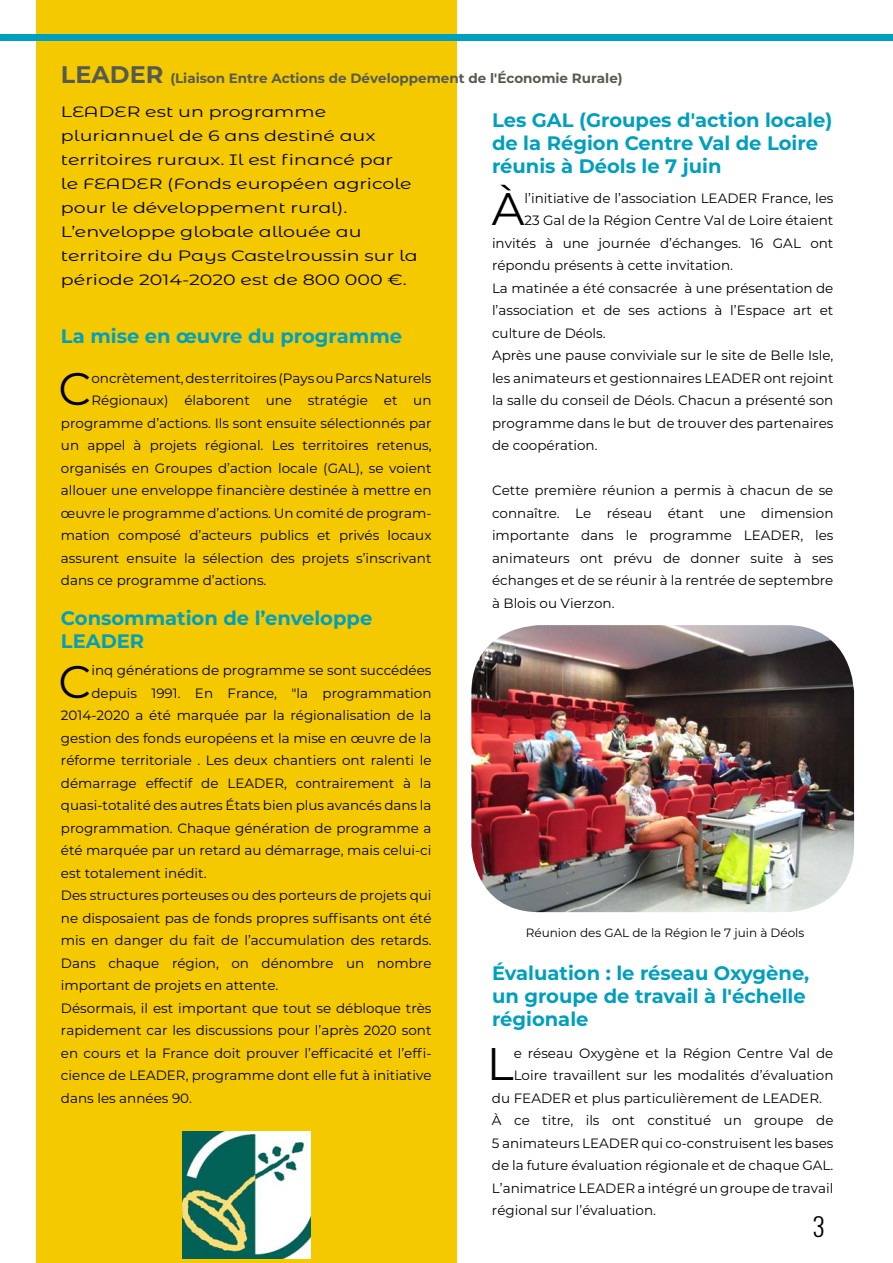
<style>
.page{position:relative;width:893px;height:1263px;background:#fff}
.page>*{position:absolute;margin:0;border:0;box-sizing:border-box;transform-origin:0 0}
.t1{font:45.6px "Montserrat";color:#000}
.t2{font:300 25.5px "Oswald";color:#000}
.t3{font:700 19.5px/23.4px "Montserrat";color:#009fbd}
.t4{font:15px/24px "Montserrat Alternates";color:#000;scale:1.27 1}
.t5{font:13.5px/22.5px "Montserrat";color:#000;text-align:justify}
.t6{font:700 13.5px "Montserrat";color:#575b4f}
.t7{font:12px "Montserrat";color:#000}
.s1{font-size:24px}
</style>
<div class="page">
<div style="left:36px;top:0;width:421px;height:1263px;background:#f5c900"></div>
<div style="left:1px;top:34px;width:892px;height:7px;background:#009fbd"></div>
<img style="left:183px;top:1131px;width:127px;height:128px">
<img style="left:471px;top:625px;width:383px;height:287px">
<p class="t6" style="left:61px;top:68px;width:563px"><span class="s1">LEADER</span> (Liaison Entre Actions de Développement de l'Économie Rurale)</p>
<p class="t4" style="left:61px;top:99px;width:282px">LEADER est un programme pluriannuel de 6 ans destiné aux territoires ruraux. Il est financé par<br>le FEADER (Fonds européen agricole pour le développement rural).<br>L’enveloppe globale allouée au territoire du Pays Castelroussin sur la période 2014-2020 est de 800 000 €.</p>
<h3 class="t3" style="left:61px;top:323px;width:343px">La mise en œuvre du programme</h3>
<h1 class="t1" style="left:59px;top:357px;width:34px">C</h1>
<p class="t5" style="left:91px;top:366px;width:342px">oncrètement, des territoires (Pays ou Parcs Naturels</p>
<h3 class="t3" style="left:492px;top:107px;width:342px">Les GAL (Groupes d'action locale) de la Région Centre Val de Loire réunis à Déols le 7 juin</h3>
<h1 class="t1" style="left:492px;top:177px;width:34px">À</h1>
<p class="t5" style="left:525px;top:186px;width:310px">l’initiative de l’association LEADER France, les</p>
<p class="t5" style="left:525px;top:208px;width:310px">23 Gal de la Région Centre Val de Loire étaient</p>
<p class="t5" style="left:492px;top:231px;width:343px">invités à une journée d’échanges. 16 GAL ont</p>
<p class="t5" style="left:492px;top:253px;width:242px">répondu présents à cette invitation.</p>
<p class="t5" style="left:492px;top:276px;width:343px">La matinée a été consacrée à une présentation de</p>
<p class="t5" style="left:492px;top:299px;width:343px">l’association et de ses actions à l’Espace art et</p>
<p class="t5" style="left:492px;top:321px;width:115px">culture de Déols.</p>
<p class="t5" style="left:492px;top:344px;width:343px">Après une pause conviviale sur le site de Belle Isle,</p>
<p class="t5" style="left:492px;top:366px;width:343px">les animateurs et gestionnaires LEADER ont rejoint</p>
<p class="t5" style="left:492px;top:389px;width:343px">la salle du conseil de Déols. Chacun a présenté son</p>
<p class="t5" style="left:492px;top:411px;width:343px">programme dans le but de trouver des partenaires</p>
<p class="t5" style="left:492px;top:434px;width:107px">de coopération.</p>
<p class="t5" style="left:492px;top:479px;width:343px">Cette première réunion a permis à chacun de se connaître. Le réseau étant une dimension importante dans le programme LEADER, les animateurs ont prévu de donner suite à ses échanges et de se réunir à la rentrée de septembre à Blois ou Vierzon.</p>
<p class="t5" style="left:91px;top:388px;width:342px">Régionaux) élaborent une stratégie et un</p>
<p class="t5" style="left:61px;top:411px;width:372px">programme d’actions. Ils sont ensuite sélectionnés par</p>
<p class="t5" style="left:61px;top:433px;width:372px">un appel à projets régional. Les territoires retenus,</p>
<p class="t5" style="left:61px;top:456px;width:372px">organisés en Groupes d’action locale (GAL), se voient</p>
<p class="t5" style="left:61px;top:479px;width:372px">allouer une enveloppe financière destinée à mettre en</p>
<p class="t5" style="left:61px;top:501px;width:372px">œuvre le programme d’actions. Un comité de program-</p>
<p class="t5" style="left:61px;top:524px;width:372px">mation composé d’acteurs publics et privés locaux</p>
<p class="t5" style="left:61px;top:546px;width:372px">assurent ensuite la sélection des projets s’inscrivant</p>
<p class="t5" style="left:61px;top:569px;width:207px">dans ce programme d’actions.</p>
<h3 class="t3" style="left:61px;top:605px;width:313px">Consommation de l’enveloppe<br>LEADER</h3>
<h1 class="t1" style="left:59px;top:650px;width:34px">C</h1>
<p class="t5" style="left:91px;top:658px;width:342px">inq générations de programme se sont succédées</p>
<p class="t5" style="left:91px;top:681px;width:342px">depuis 1991. En France, "la programmation</p>
<p class="t5" style="left:61px;top:703px;width:372px">2014-2020 a été marquée par la régionalisation de la</p>
<p class="t5" style="left:61px;top:726px;width:372px">gestion des fonds européens et la mise en œuvre de la</p>
<p class="t5" style="left:61px;top:749px;width:372px">réforme territoriale . Les deux chantiers ont ralenti le</p>
<p class="t5" style="left:61px;top:771px;width:372px">démarrage effectif de LEADER, contrairement à la</p>
<p class="t5" style="left:61px;top:794px;width:372px">quasi-totalité des autres États bien plus avancés dans la</p>
<p class="t5" style="left:61px;top:816px;width:372px">programmation. Chaque génération de programme a</p>
<p class="t5" style="left:61px;top:839px;width:372px">été marquée par un retard au démarrage, mais celui-ci</p>
<p class="t5" style="left:61px;top:861px;width:147px">est totalement inédit.</p>
<p class="t5" style="left:61px;top:884px;width:372px">Des structures porteuses ou des porteurs de projets qui</p>
<p class="t5" style="left:61px;top:906px;width:372px">ne disposaient pas de fonds propres suffisants ont été</p>
<p class="t5" style="left:61px;top:929px;width:372px">mis en danger du fait de l’accumulation des retards.</p>
<p class="t5" style="left:61px;top:951px;width:372px">Dans chaque région, on dénombre un nombre</p>
<p class="t5" style="left:61px;top:974px;width:219px">important de projets en attente.</p>
<p class="t5" style="left:61px;top:996px;width:372px">Désormais, il est important que tout se débloque très</p>
<p class="t5" style="left:61px;top:1019px;width:372px">rapidement car les discussions pour l’après 2020 sont</p>
<p class="t5" style="left:61px;top:1041px;width:372px">en cours et la France doit prouver l’efficacité et l’effi-</p>
<p class="t5" style="left:61px;top:1064px;width:372px">cience de LEADER, programme dont elle fut à initiative</p>
<p class="t5" style="left:61px;top:1086px;width:133px">dans les années 90.</p>
<p class="t7" style="left:526px;top:924px;width:280px">Réunion des GAL de la Région le 7 juin à Déols</p>
<h3 class="t3" style="left:492px;top:960px;width:319px">Évaluation : le réseau Oxygène, un groupe de travail à l'échelle régionale</h3>
<h1 class="t1" style="left:487px;top:1032px;width:28px">L</h1>
<p class="t5" style="left:514px;top:1041px;width:321px">e réseau Oxygène et la Région Centre Val de</p>
<p class="t5" style="left:514px;top:1063px;width:321px">Loire travaillent sur les modalités d’évaluation</p>
<p class="t5" style="left:492px;top:1086px;width:331px">du FEADER et plus particulièrement de LEADER.</p>
<p class="t5" style="left:492px;top:1108px;width:343px">À ce titre, ils ont constitué un groupe de</p>
<p class="t5" style="left:492px;top:1131px;width:343px">5 animateurs LEADER qui co-construisent les bases</p>
<p class="t5" style="left:492px;top:1154px;width:343px">de la future évaluation régionale et de chaque GAL.</p>
<p class="t5" style="left:492px;top:1176px;width:343px">L’animatrice LEADER a intégré un groupe de travail</p>
<p class="t5" style="left:492px;top:1199px;width:166px">régional sur l’évaluation.</p>
<h2 class="t2" style="left:813px;top:1209px;width:14px">3</h2>
</div>
